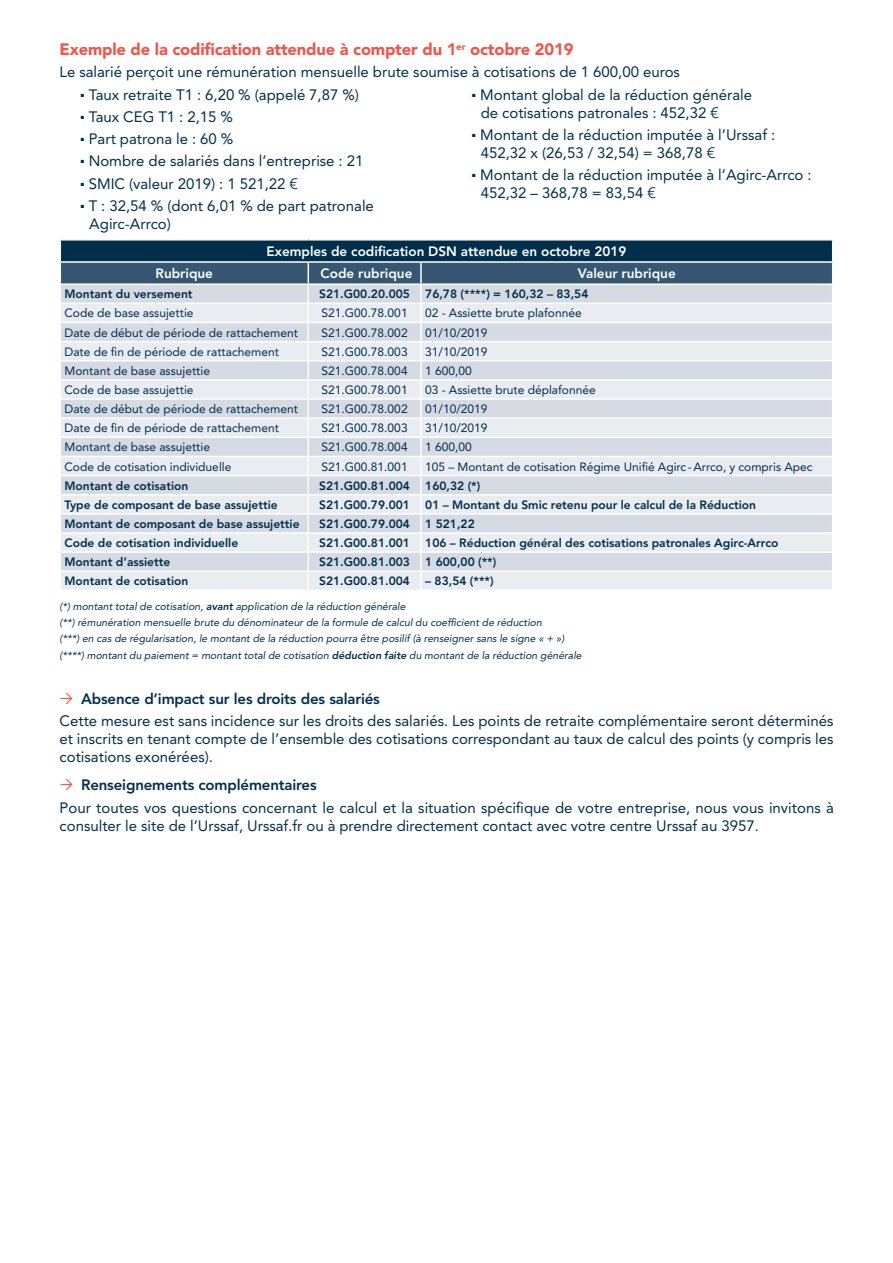
<style>
.page{position:relative;width:893px;height:1263px;background:#fff}
.page>*{position:absolute;margin:0;border:0;box-sizing:border-box;transform-origin:0 0}
.Sous-titre_1{font:900 16.5px "Avenir LT Pro";letter-spacing:-.01em;color:#f0564b}
.Texte_COURANT{font:15px/18px "Avenir LT Pro";color:#002f4b}
.t1{font:800 15px "Avenir LT Pro";letter-spacing:-.01em;color:#002f4b}
.Titre_-_Tab{font:800 13.5px "Avenir LT Pro";color:#fff}
.Texte_courant{font:12px "Avenir LT Pro";color:#002f4b}
.Texte_courant-2{font:800 12px "Avenir LT Pro";color:#002f4b}
.Leg_Ital{font:italic 10.5px "Avenir LT Pro";color:#002f4b}
.s1{font-weight:800}
</style>
<div class="page">
<svg style="left:60px;top:241px;width:773px;height:349px;background:#cbd2da"></svg>
<p class="Sous-titre_1" style="left:60px;top:39px;width:515px">Exemple de la codification attendue à compter du 1<sup>er</sup> octobre 2019</p>
<p class="Texte_COURANT" style="left:60px;top:63px;width:622px">Le salarié perçoit une rémunération mensuelle brute soumise à cotisations de 1 600,00 euros</p>
<p class="Texte_COURANT" style="left:81px;top:85px;width:280px">■ Taux retraite T1 : 6,20 % (appelé 7,87 %)</p>
<p class="Texte_COURANT" style="left:81px;top:107px;width:154px">■ Taux CEG T1 : 2,15 %</p>
<p class="Texte_COURANT" style="left:81px;top:130px;width:154px">■ Part patrona le : 60 %</p>
<p class="Texte_COURANT" style="left:81px;top:152px;width:284px">■ Nombre de salariés dans l’entreprise : 21</p>
<p class="Texte_COURANT" style="left:81px;top:174px;width:219px">■ SMIC (valeur 2019) : 1 521,22 €</p>
<p class="Texte_COURANT" style="left:89px;top:196px;width:286px;text-indent:-9px">■ T : 32,54 % (dont 6,01 % de part patronale<br>Agirc-Arrco)</p>
<p class="Texte_COURANT" style="left:481px;top:85px;width:273px;text-indent:-9px">■ Montant global de la réduction générale de cotisations patronales : 452,32 €</p>
<p class="Texte_COURANT" style="left:481px;top:125px;width:296px;text-indent:-9px">■ Montant de la réduction imputée à l’Urssaf :<br>452,32 x (26,53 / 32,54) = 368,78 €</p>
<p class="Texte_COURANT" style="left:481px;top:166px;width:332px;text-indent:-9px">■ Montant de la réduction imputée à l’Agirc-Arrco :<br>452,32 – 368,78 = 83,54 €</p>
<p class="Titre_-_Tab" style="left:267px;top:243px;width:361px">Exemples de codification DSN attendue en octobre 2019</p>
<p class="Titre_-_Tab" style="left:156px;top:265px;width:59px">Rubrique</p>
<p class="Titre_-_Tab" style="left:321px;top:265px;width:93px">Code rubrique</p>
<p class="Titre_-_Tab" style="left:578px;top:265px;width:99px">Valeur rubrique</p>
<p class="Texte_courant-2" style="left:65px;top:287px;width:130px">Montant du versement</p>
<p class="Texte_courant-2" style="left:319px;top:287px;width:92px">S21.G00.20.005</p>
<p class="Texte_courant-2" style="left:425px;top:287px;width:165px">76,78 (****) = 160,32 – 83,54</p>
<p class="Texte_courant" style="left:65px;top:306px;width:131px">Code de base assujettie</p>
<p class="Texte_courant" style="left:322px;top:306px;width:88px">S21.G00.78.001</p>
<p class="Texte_courant" style="left:425px;top:306px;width:158px">02 - Assiette brute plafonnée</p>
<p class="Texte_courant" style="left:65px;top:325px;width:235px">Date de début de période de rattachement</p>
<p class="Texte_courant" style="left:322px;top:325px;width:88px">S21.G00.78.002</p>
<p class="Texte_courant" style="left:425px;top:325px;width:64px">01/10/2019</p>
<p class="Texte_courant" style="left:65px;top:344px;width:216px">Date de fin de période de rattachement</p>
<p class="Texte_courant" style="left:322px;top:344px;width:88px">S21.G00.78.003</p>
<p class="Texte_courant" style="left:425px;top:344px;width:64px">31/10/2019</p>
<p class="Texte_courant" style="left:65px;top:363px;width:147px">Montant de base assujettie</p>
<p class="Texte_courant" style="left:322px;top:363px;width:88px">S21.G00.78.004</p>
<p class="Texte_courant" style="left:425px;top:363px;width:48px">1 600,00</p>
<p class="Texte_courant" style="left:65px;top:382px;width:131px">Code de base assujettie</p>
<p class="Texte_courant" style="left:322px;top:382px;width:88px">S21.G00.78.001</p>
<p class="Texte_courant" style="left:425px;top:382px;width:172px">03 - Assiette brute déplafonnée</p>
<p class="Texte_courant" style="left:65px;top:402px;width:235px">Date de début de période de rattachement</p>
<p class="Texte_courant" style="left:322px;top:402px;width:88px">S21.G00.78.002</p>
<p class="Texte_courant" style="left:425px;top:402px;width:64px">01/10/2019</p>
<p class="Texte_courant" style="left:65px;top:421px;width:216px">Date de fin de période de rattachement</p>
<p class="Texte_courant" style="left:322px;top:421px;width:88px">S21.G00.78.003</p>
<p class="Texte_courant" style="left:425px;top:421px;width:64px">31/10/2019</p>
<p class="Texte_courant" style="left:65px;top:440px;width:147px">Montant de base assujettie</p>
<p class="Texte_courant" style="left:322px;top:440px;width:88px">S21.G00.78.004</p>
<p class="Texte_courant" style="left:425px;top:440px;width:48px">1 600,00</p>
<p class="Texte_courant" style="left:65px;top:459px;width:168px">Code de cotisation individuelle</p>
<p class="Texte_courant" style="left:322px;top:459px;width:88px">S21.G00.81.001</p>
<p class="Texte_courant" style="left:425px;top:459px;width:389px">105 – Montant de cotisation Régime Unifié Agirc -Arrco, y compris Apec</p>
<p class="Texte_courant-2" style="left:65px;top:478px;width:125px">Montant de cotisation</p>
<p class="Texte_courant-2" style="left:319px;top:478px;width:92px">S21.G00.81.004</p>
<p class="Texte_courant-2" style="left:425px;top:478px;width:57px">160,32 (*)</p>
<p class="Texte_courant-2" style="left:65px;top:497px;width:215px">Type de composant de base assujettie</p>
<p class="Texte_courant-2" style="left:319px;top:497px;width:92px">S21.G00.79.001</p>
<p class="Texte_courant-2" style="left:425px;top:497px;width:332px">01 – Montant du Smic retenu pour le calcul de la Réduction</p>
<p class="Texte_courant-2" style="left:65px;top:517px;width:237px">Montant de composant de base assujettie</p>
<p class="Texte_courant-2" style="left:319px;top:517px;width:92px">S21.G00.79.004</p>
<p class="Texte_courant-2" style="left:425px;top:517px;width:51px">1 521,22</p>
<p class="Texte_courant-2" style="left:65px;top:536px;width:175px">Code de cotisation individuelle</p>
<p class="Texte_courant-2" style="left:319px;top:536px;width:92px">S21.G00.81.001</p>
<p class="Texte_courant-2" style="left:425px;top:536px;width:355px">106 – Réduction général des cotisations patronales Agirc-Arrco</p>
<p class="Texte_courant-2" style="left:65px;top:555px;width:107px">Montant d’assiette</p>
<p class="Texte_courant-2" style="left:319px;top:555px;width:92px">S21.G00.81.003</p>
<p class="Texte_courant-2" style="left:425px;top:555px;width:73px">1 600,00 (**)</p>
<p class="Texte_courant-2" style="left:65px;top:574px;width:125px">Montant de cotisation</p>
<p class="Texte_courant-2" style="left:319px;top:574px;width:92px">S21.G00.81.004</p>
<p class="Texte_courant-2" style="left:425px;top:574px;width:70px">– 83,54 (***)</p>
<p class="Leg_Ital" style="left:60px;top:600px;width:347px">(*) montant total de cotisation, <span class="s1">avant</span> application de la réduction générale</p>
<p class="Leg_Ital" style="left:60px;top:616px;width:484px">(**) rémunération mensuelle brute du dénominateur de la formule de calcul du coefficient de réduction</p>
<p class="Leg_Ital" style="left:60px;top:632px;width:506px">(***) en cas de régularisation, le montant de la réduction pourra être posilif (à renseigner sans le signe « + »)</p>
<p class="Leg_Ital" style="left:60px;top:649px;width:524px">(****) montant du paiement = montant total de cotisation <span class="s1">déduction faite</span> du montant de la réduction générale</p>
<p class="t1" style="left:81px;top:689px;width:300px">Absence d’impact sur les droits des salariés</p>
<p class="Texte_COURANT" style="left:60px;top:711px;width:775px;text-align:justify">Cette mesure est sans incidence sur les droits des salariés. Les points de retraite complémentaire seront déterminés et inscrits en tenant compte de l’ensemble des cotisations correspondant au taux de calcul des points (y compris les cotisations exonérées).</p>
<p class="t1" style="left:81px;top:776px;width:237px">Renseignements complémentaires</p>
<p class="Texte_COURANT" style="left:60px;top:798px;width:776px">Pour toutes vos questions concernant le calcul et la situation spécifique de votre entreprise, nous vous invitons à consulter le site de l’Urssaf, Urssaf.fr ou à prendre directement contact avec votre centre Urssaf au 3957.</p>
</div>
